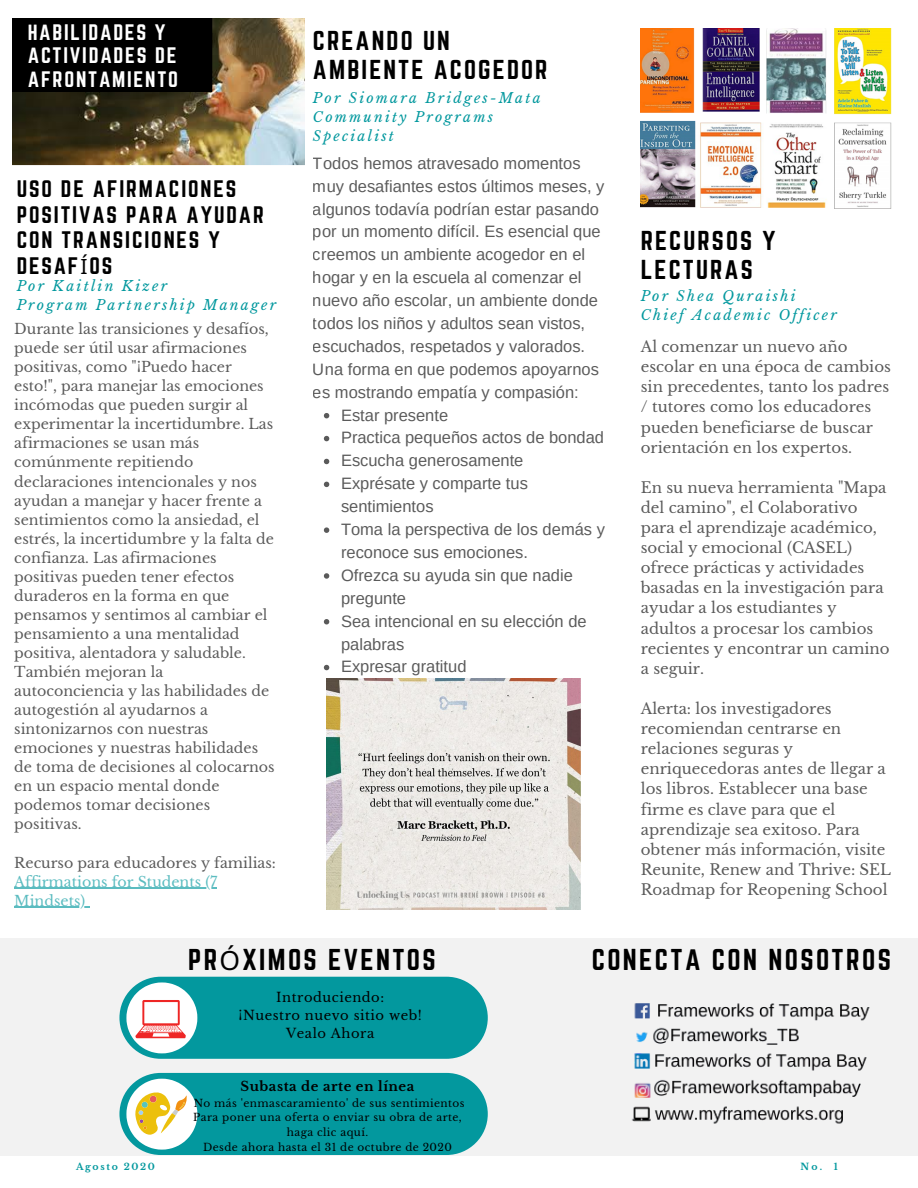
<style>
.page{position:relative;width:918px;height:1188px;background:#fff}
.page>*{position:absolute;margin:0;border:0;box-sizing:border-box;transform-origin:0 0}
.t1{font:26.4px "Norwester";letter-spacing:.09em;color:#000}
.t2{font:24px/29.7px "Norwester";letter-spacing:.09em;color:#000}
.t3{font:21px/25.3px "Norwester";letter-spacing:.09em;color:#000}
.t4{font:19.65px/23.9px "Norwester";letter-spacing:.09em;color:#fff}
.t5{font:16.5px/23px "Arimo";color:#000}
.t6{font:15px/20.1px "Libre Baskerville";color:#000}
.t7{font:14.25px/19px "Libre Baskerville";color:#000}
.t8{font:14.25px/19px "Libre Baskerville";color:#03989e}
.t9{font:italic 13.95px/19px "Libre Baskerville";letter-spacing:.16em;color:#03989e}
.t10{font:13.05px/17.7px "Libre Baskerville";letter-spacing:.04em;color:#000;text-align:center}
.t11{font:700 13.05px "Libre Baskerville";letter-spacing:.04em;color:#000}
.t12{font:10.5px/14.7px "Libre Baskerville";letter-spacing:.04em;color:#000;text-align:center}
.t13{font:700 9.3px "Libre Baskerville";letter-spacing:.18em;color:#03989e}
.s1{font-family:"Noto Sans"}
</style>
<div class="page">
<div style="left:0;top:938px;width:918px;height:217px;background:#f2f2f2"></div>
<img style="left:632px;top:1003px;width:238px;height:121px">
<img style="left:641px;top:28px;width:251px;height:180px">
<img style="left:326px;top:679px;width:255px;height:231px">
<div style="left:119px;top:1073px;width:369px;height:82px;background:#03989e;border-radius:41px"></div>
<svg style="left:126px;top:1079px;width:71px;height:71px"></svg>
<hr style="left:14px;top:888px;width:203px;height:1px;background:#03989e">
<hr style="left:14px;top:907px;width:75px;height:1px;background:#03989e">
<svg style="left:324px;top:413px;width:5px;height:5px"></svg>
<svg style="left:324px;top:436px;width:5px;height:5px"></svg>
<svg style="left:324px;top:459px;width:5px;height:5px"></svg>
<svg style="left:324px;top:482px;width:5px;height:5px"></svg>
<svg style="left:324px;top:527px;width:5px;height:6px"></svg>
<svg style="left:324px;top:573px;width:5px;height:6px"></svg>
<svg style="left:324px;top:619px;width:5px;height:5px"></svg>
<svg style="left:324px;top:665px;width:5px;height:5px"></svg>
<div style="left:119px;top:977px;width:369px;height:82px;background:#03989e;border-radius:41px"></div>
<svg style="left:126px;top:982px;width:71px;height:71px"></svg>
<img style="left:13px;top:18px;width:291px;height:148px">
<h3 class="t4" style="left:28px;top:21px;width:152px">HABILIDADES Y<br>ACTIVIDADES DE<br>AFRONTAMIENTO</h3>
<h3 class="t3" style="left:17px;top:177px;width:249px">USO DE AFIRMACIONES<br>POSITIVAS PARA AYUDAR<br>CON TRANSICIONES Y<br>DESAF<span class="s1">Í</span>OS</h3>
<p class="t9" style="left:17px;top:276px;width:261px">Por Kaitlin Kizer<br>Program Partnership Manager</p>
<p class="t7" style="left:14px;top:320px;width:262px">Durante las transiciones y desafíos, puede ser útil usar afirmaciones positivas, como "¡Puedo hacer esto!", para manejar las emociones incómodas que pueden surgir al experimentar la incertidumbre. Las afirmaciones se usan más comúnmente repitiendo declaraciones intencionales y nos ayudan a manejar y hacer frente a sentimientos como la ansiedad, el estrés, la incertidumbre y la falta de confianza. Las afirmaciones positivas pueden tener efectos duraderos en la forma en que pensamos y sentimos al cambiar el pensamiento a una mentalidad positiva, alentadora y saludable.<br>También mejoran la autoconciencia y las habilidades de autogestión al ayudarnos a sintonizarnos con nuestras emociones y nuestras habilidades de toma de decisiones al colocarnos en un espacio mental donde podemos tomar decisiones positivas.</p>
<p class="t7" style="left:14px;top:853px;width:263px">Recurso para educadores y familias:</p>
<p class="t8" style="left:14px;top:872px;width:204px">Affirmations for Students (7<br>Mindsets)</p>
<h2 class="t2" style="left:313px;top:26px;width:236px">CREANDO UN<br>AMBIENTE ACOGEDOR</h2>
<p class="t9" style="left:313px;top:89px;width:229px">Por Siomara Bridges-Mata<br>Community Programs<br>Specialist</p>
<p class="t5" style="left:313px;top:152px;width:293px">Todos hemos atravesado momentos muy desafiantes estos últimos meses, y algunos todavía podrían estar pasando por un momento difícil. Es esencial que creemos un ambiente acogedor en el hogar y en la escuela al comenzar el nuevo año escolar, un ambiente donde todos los niños y adultos sean vistos, escuchados, respetados y valorados.<br>Una forma en que podemos apoyarnos es mostrando empatía y compasión:</p>
<p class="t5" style="left:341px;top:403px;width:265px">Estar presente<br>Practica pequeños actos de bondad<br>Escucha generosamente<br>Exprésate y comparte tus sentimientos<br>Toma la perspectiva de los demás y reconoce sus emociones.<br>Ofrezca su ayuda sin que nadie pregunte<br>Sea intencional en su elección de palabras<br>Expresar gratitud</p>
<h2 class="t2" style="left:641px;top:226px;width:136px">RECURSOS Y<br>LECTURAS</h2>
<p class="t9" style="left:641px;top:286px;width:198px">Por Shea Quraishi<br>Chief Academic Officer</p>
<p class="t6" style="left:641px;top:337px;width:252px">Al comenzar un nuevo año escolar en una época de cambios sin precedentes, tanto los padres / tutores como los educadores pueden beneficiarse de buscar orientación en los expertos.</p>
<p class="t6" style="left:641px;top:478px;width:250px">En su nueva herramienta "Mapa del camino", el Colaborativo para el aprendizaje académico, social y emocional (CASEL) ofrece prácticas y actividades basadas en la investigación para ayudar a los estudiantes y adultos a procesar los cambios recientes y encontrar un camino a seguir.</p>
<p class="t6" style="left:641px;top:699px;width:252px">Alerta: los investigadores recomiendan centrarse en relaciones seguras y enriquecedoras antes de llegar a los libros. Establecer una base firme es clave para que el aprendizaje sea exitoso. Para obtener más información, visite<br>Reunite, Renew and Thrive: SEL<br>Roadmap for Reopening School</p>
<h1 class="t1" style="left:188px;top:947px;width:249px">PR<span class="s1">Ó</span>XIMOS EVENTOS</h1>
<p class="t10" style="left:239px;top:989px;width:185px">Introduciendo:<br>¡Nuestro nuevo sitio web!<br>Vealo Ahora</p>
<p class="t11" style="left:241px;top:1079px;width:175px">Subasta de arte en línea</p>
<p class="t12" style="left:193px;top:1096px;width:273px">No más 'enmascaramiento' de sus sentimientos Para poner una oferta o enviar su obra de arte, haga clic aquí.<br>Desde ahora hasta el 31 de octubre de 2020</p>
<h1 class="t1" style="left:592px;top:947px;width:301px">CONECTA CON NOSOTROS</h1>
<p class="t13" style="left:76px;top:1161px;width:80px">Agosto 2020</p>
<p class="t13" style="left:800px;top:1161px;width:39px">No. 1</p>
</div>
